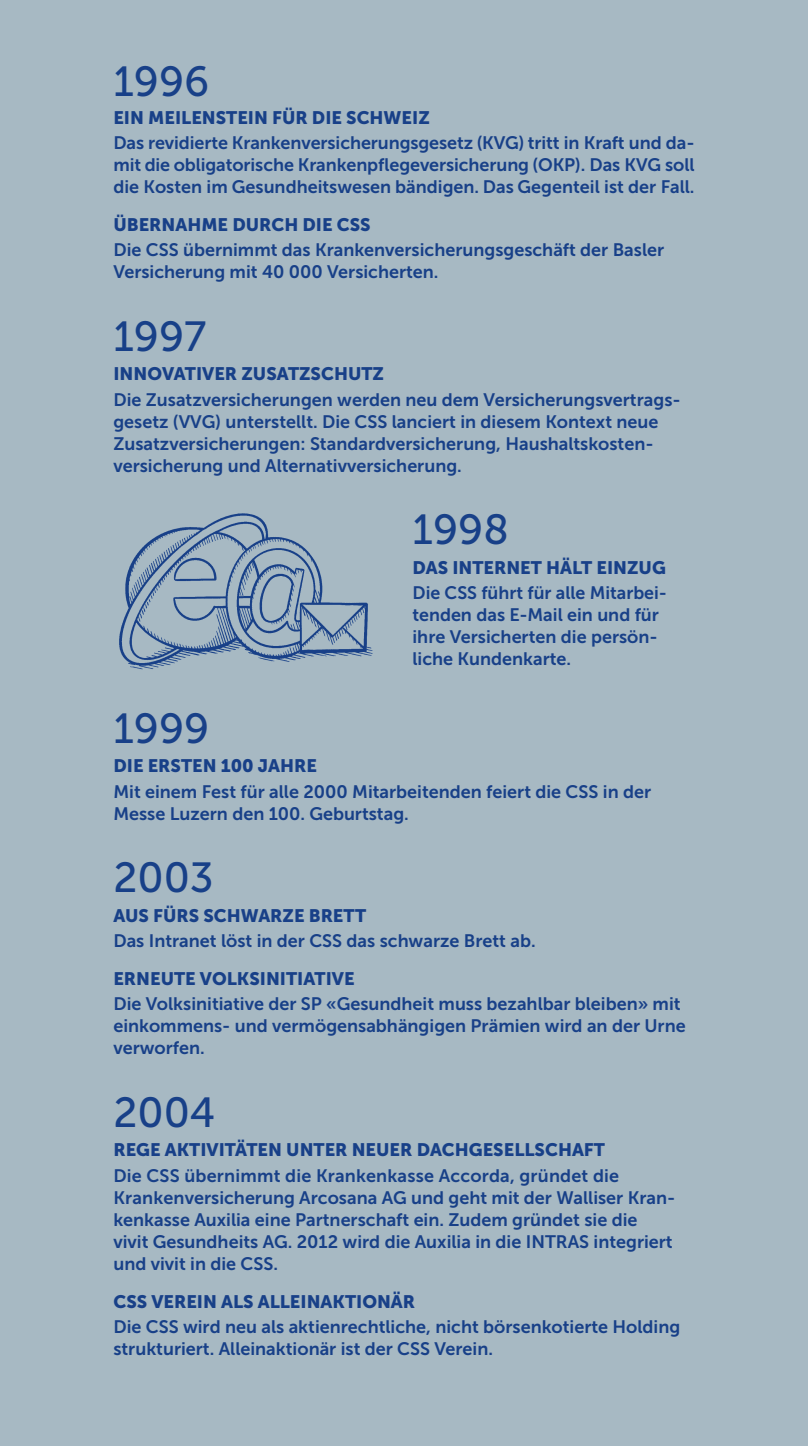
<style>
.page{position:relative;width:808px;height:1446px;background:#a7b9c3}
.page>*{position:absolute;margin:0;border:0;box-sizing:border-box;transform-origin:0 0}
.Jahreszahl_Zeitstrahl{font:42px "Museo Sans 500";color:#184088}
.Text_Zeitstrahl{font:42px "Museo Sans 500";color:#184088}
.Text_Zeitstrahl-2{font:18px/22px "Museo Sans 700";color:#184088}
.Untertitel{font:18px "Museo Sans 900";color:#184088}
</style>
<div class="page">
<img style="left:119px;top:513px;width:254px;height:157px">
<p class="Text_Zeitstrahl" style="left:113px;top:58px;width:98px">1996</p>
<p class="Untertitel" style="left:113px;top:107px;width:318px">EIN MEILENSTEIN FÜR DIE SCHWEIZ</p>
<p class="Text_Zeitstrahl-2" style="left:113px;top:132px;width:583px">Das revidierte Krankenversicherungsgesetz (KVG) tritt in Kraft und da&shy;mit die obligatorische Krankenpflegeversicherung (OKP). Das KVG soll die Kosten im Gesundheitswesen bändigen. Das Gegenteil ist der Fall.</p>
<p class="Untertitel" style="left:113px;top:214px;width:259px">ÜBERNAHME DURCH DIE CSS</p>
<p class="Text_Zeitstrahl-2" style="left:113px;top:239px;width:552px">Die CSS übernimmt das Krankenversicherungsgeschäft der Basler<br>Versicherung mit 40 000 Versicherten.</p>
<p class="Jahreszahl_Zeitstrahl" style="left:113px;top:313px;width:95px">1997</p>
<p class="Untertitel" style="left:113px;top:364px;width:272px">INNOVATIVER ZUSATZSCHUTZ</p>
<p class="Text_Zeitstrahl-2" style="left:113px;top:388px;width:569px">Die Zusatzversicherungen werden neu dem Versicherungsvertrags&shy;gesetz (VVG) unterstellt. Die CSS lanciert in diesem Kontext neue Zusatzversicherungen: Standardversicherung, Haushaltskosten&shy;versicherung und Alternativversicherung.</p>
<p class="Jahreszahl_Zeitstrahl" style="left:412px;top:507px;width:98px">1998</p>
<p class="Untertitel" style="left:412px;top:557px;width:255px">DAS INTERNET HÄLT EINZUG</p>
<p class="Text_Zeitstrahl-2" style="left:412px;top:582px;width:256px">Die CSS führt für alle Mitarbei&shy;tenden das E-Mail ein und für ihre Versicherten die persön&shy;liche Kundenkarte.</p>
<p class="Jahreszahl_Zeitstrahl" style="left:113px;top:705px;width:98px">1999</p>
<p class="Untertitel" style="left:113px;top:756px;width:205px">DIE ERSTEN 100 JAHRE</p>
<p class="Text_Zeitstrahl-2" style="left:113px;top:780px;width:539px">Mit einem Fest für alle 2000 Mitarbeitenden feiert die CSS in der<br>Messe Luzern den 100. Geburtstag.</p>
<p class="Jahreszahl_Zeitstrahl" style="left:113px;top:855px;width:102px">2003</p>
<p class="Untertitel" style="left:113px;top:905px;width:254px">AUS FÜRS SCHWARZE BRETT</p>
<p class="Text_Zeitstrahl-2" style="left:113px;top:930px;width:424px">Das Intranet löst in der CSS das schwarze Brett ab.</p>
<p class="Untertitel" style="left:113px;top:968px;width:243px">ERNEUTE VOLKSINITIATIVE</p>
<p class="Text_Zeitstrahl-2" style="left:113px;top:993px;width:574px">Die Volksinitiative der SP «Gesundheit muss bezahlbar bleiben» mit einkommens- und vermögensabhängigen Prämien wird an der Urne verworfen.</p>
<p class="Jahreszahl_Zeitstrahl" style="left:113px;top:1089px;width:103px">2004</p>
<p class="Untertitel" style="left:113px;top:1140px;width:493px">REGE AKTIVITÄTEN UNTER NEUER DACHGESELLSCHAFT</p>
<p class="Text_Zeitstrahl-2" style="left:113px;top:1164px;width:561px">Die CSS übernimmt die Krankenkasse Accorda, gründet die Krankenversicherung Arcosana AG und geht mit der Walliser Kran&shy;kenkasse Auxilia eine Partnerschaft ein. Zudem gründet sie die vivit Gesundheits AG. 2012 wird die Auxilia in die INTRAS integriert und vivit in die CSS.</p>
<p class="Untertitel" style="left:113px;top:1291px;width:303px">CSS VEREIN ALS ALLEINAKTIONÄR</p>
<p class="Text_Zeitstrahl-2" style="left:113px;top:1316px;width:568px">Die CSS wird neu als aktienrechtliche, nicht börsenkotierte Holding strukturiert. Alleinaktionär ist der CSS Verein.</p>
</div>
